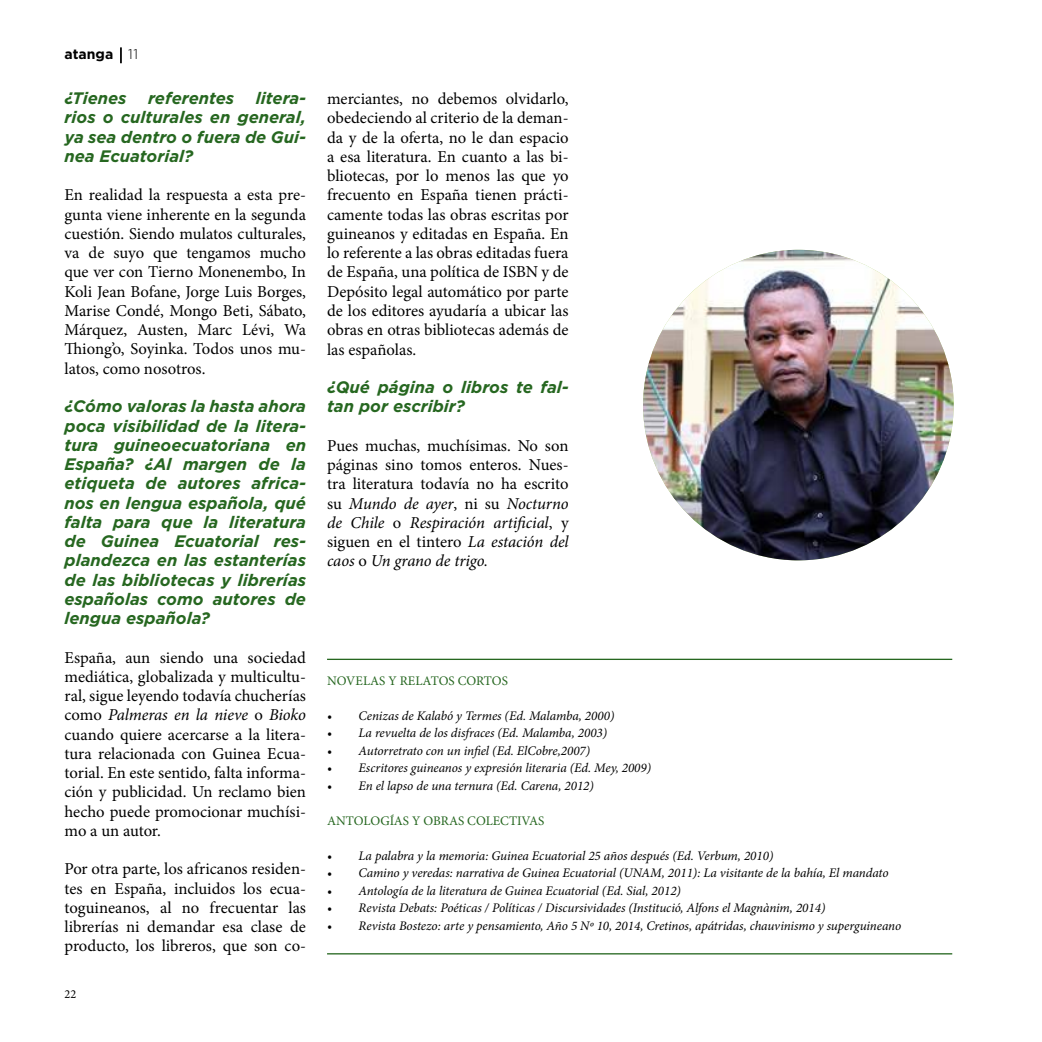
<style>
.page{position:relative;width:1042px;height:1042px;background:#fff}
.page>*{position:absolute;margin:0;border:0;box-sizing:border-box;transform-origin:0 0}
.t1{font:16.62px/19.2px "Minion Pro";color:#000;text-align:justify}
.t2{font:italic 700 16.62px/19.2px "Gotham";color:#266720;text-align:justify}
.t3{font:700 14px "Gotham";color:#000}
.t4{font:italic 13.12px "Minion Pro";letter-spacing:-.005em;color:#000}
.t5{font:13.12px "Minion Pro";color:#266720}
.t6{font:12.25px "Minion Pro";color:#000}
.s1{font-weight:300}
.s2{font-style:italic}
</style>
<div class="page">
<svg style="left:120px;top:47px;width:2px;height:16px"></svg>
<img style="left:643px;top:250px;width:310px;height:310px">
<hr style="left:327px;top:659px;width:625px;height:1px;background:#266720">
<hr style="left:327px;top:953px;width:625px;height:1px;background:#266720">
<p class="t3" style="left:64px;top:46px;width:75px">atanga <span class="s1">11</span></p>
<p class="t2" style="left:64px;top:88px;width:63px">¿Tienes</p>
<p class="t2" style="left:148px;top:88px;width:88px">referentes</p>
<p class="t2" style="left:64px;top:88px;width:243px;text-indent:191px">litera&shy;rios o culturales en general, ya sea dentro o fuera de Gui&shy;nea Ecuatorial?</p>
<p class="t1" style="left:64px;top:186px;width:243px">En realidad la respuesta a esta pre&shy;gunta viene inherente en la segunda cuestión. Siendo mulatos culturales, va de suyo que tengamos mucho que ver con Tierno Monenembo, In Koli Jean Bofane, Jorge Luis Borges, Marise Condé, Mongo Beti, Sábato, Márquez, Austen, Marc Lévi, Wa Thiong’o, Soyinka. Todos unos mu&shy;latos, como nosotros.</p>
<p class="t2" style="left:64px;top:396px;width:243px">¿Cómo valoras la hasta ahora poca visibilidad de la litera&shy;tura guineoecuatoriana en España? ¿Al margen de la etiqueta de autores africa&shy;nos en lengua española, qué falta para que la literatura de Guinea Ecuatorial res&shy;plandezca en las estanterías de las bibliotecas y librerías españolas como autores de lengua española?</p>
<p class="t1" style="left:64px;top:648px;width:243px">España, aun siendo una sociedad mediática, globalizada y multicultu&shy;ral, sigue leyendo todavía chucherías como <span class="s2">Palmeras en la nieve</span> o <span class="s2">Bioko </span>cuando quiere acercarse a la litera&shy;tura relacionada con Guinea Ecua&shy;torial. En este sentido, falta informa&shy;ción y publicidad. Un reclamo bien hecho puede promocionar muchísi&shy;mo a un autor.</p>
<p class="t1" style="left:64px;top:859px;width:243px">Por otra parte, los africanos residen&shy;tes en España, incluidos los ecua&shy;toguineanos, al no frecuentar las librerías ni demandar esa clase de producto, los libreros, que son co-</p>
<p class="t6" style="left:64px;top:985px;width:13px">22</p>
<p class="t1" style="left:327px;top:89px;width:243px">merciantes, no debemos olvidarlo, obedeciendo al criterio de la deman&shy;da y de la oferta, no le dan espacio a esa literatura. En cuanto a las bi&shy;bliotecas, por lo menos las que yo frecuento en España tienen prácti&shy;camente todas las obras escritas por guineanos y editadas en España. En lo referente a las obras editadas fuera de España, una política de ISBN y de Depósito legal automático por parte de los editores ayudaría a ubicar las obras en otras bibliotecas además de las españolas.</p>
<p class="t2" style="left:327px;top:377px;width:243px">¿Qué página o libros te fal&shy;tan por escribir?</p>
<p class="t1" style="left:327px;top:436px;width:243px">Pues muchas, muchísimas. No son páginas sino tomos enteros. Nues&shy;tra literatura todavía no ha escrito su <span class="s2">Mundo de ayer</span>, ni su <span class="s2">Nocturno de Chile</span> o <span class="s2">Respiración artificial</span>, y siguen en el tintero <span class="s2">La estación del caos</span> o <span class="s2">Un grano de trigo.</span></p>
<p class="t5" style="left:327px;top:672px;width:182px">NOVELAS Y RELATOS CORTOS</p>
<p class="t4" style="left:327px;top:707px;width:289px">• Cenizas de Kalabó y Termes (Ed. Malamba, 2000)</p>
<p class="t4" style="left:327px;top:724px;width:282px">• La revuelta de los disfraces (Ed. Malamba, 2003)</p>
<p class="t4" style="left:327px;top:742px;width:265px">• Autorretrato con un infiel (Ed. ElCobre,2007)</p>
<p class="t4" style="left:327px;top:759px;width:326px">• Escritores guineanos y expresión literaria (Ed. Mey, 2009)</p>
<p class="t4" style="left:327px;top:777px;width:268px">• En el lapso de una ternura (Ed. Carena, 2012)</p>
<p class="t5" style="left:327px;top:812px;width:219px">ANTOLOGÍAS Y OBRAS COLECTIVAS</p>
<p class="t4" style="left:327px;top:847px;width:448px">• La palabra y la memoria: Guinea Ecuatorial 25 años después (Ed. Verbum, 2010)</p>
<p class="t4" style="left:327px;top:864px;width:563px">• Camino y veredas: narrativa de Guinea Ecuatorial (UNAM, 2011): La visitante de la bahía, El mandato</p>
<p class="t4" style="left:327px;top:882px;width:355px">• Antología de la literatura de Guinea Ecuatorial (Ed. Sial, 2012)</p>
<p class="t4" style="left:327px;top:899px;width:500px">• Revista Debats: Poéticas / Políticas / Discursividades (Institució, Alfons el Magnànim, 2014)</p>
<p class="t4" style="left:327px;top:916px;width:576px">• Revista Bostezo: arte y pensamiento, Año 5 Nº 10, 2014, Cretinos, apátridas, chauvinismo y superguineano</p>
</div>
